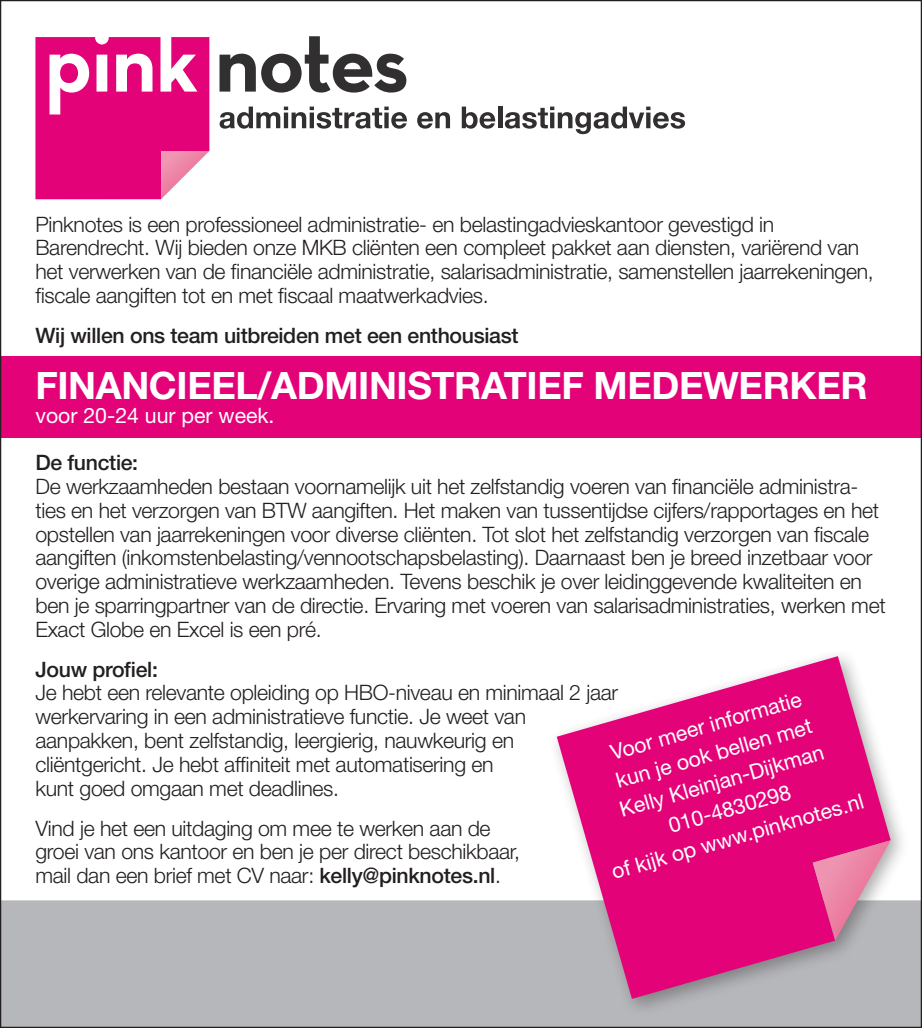
<style>
.page{position:relative;width:922px;height:1028px;background:#fff}
.page>*{position:absolute;margin:0;border:0;box-sizing:border-box;transform-origin:0 0}
.t1{font:700 37.75px "Helvetica Neue";letter-spacing:-.01em;color:#fff}
.t2{font:300 21.25px/23.8px "Helvetica Neue";letter-spacing:-.015em;color:#231f20}
.t3{font:21.25px "Helvetica Neue";color:#fff}
.t4{font:500 21.25px "Helvetica Neue";letter-spacing:-.015em;color:#231f20}
.s1{font-weight:500}
</style>
<div class="page">
<div style="left:0;top:356px;width:921px;height:81px;background:#e40278"></div>
<div style="left:2px;top:900px;width:917px;height:126px;background:#b6b7bb"></div>
<div style="left:548px;top:647px;width:362px;height:371px;background:#231f20;opacity:.37"></div>
<svg style="left:556px;top:656px;width:334px;height:342px;fill:#e40278"></svg>
<img style="left:812px;top:840px;width:78px;height:100px">
<svg style="left:35px;top:37px;width:174px;height:162px;background:#e82b8e"></svg>
<svg style="left:219px;top:36px;width:187px;height:57px"></svg>
<img style="left:161px;top:151px;width:48px;height:48px">
<svg style="left:219px;top:107px;width:188px;height:22px"></svg>
<svg style="left:417px;top:112px;width:33px;height:17px"></svg>
<svg style="left:461px;top:107px;width:34px;height:22px"></svg>
<div style="left:497px;top:107px;width:5px;height:21px;background:#312f30"></div>
<svg style="left:504px;top:107px;width:181px;height:27px"></svg>
<p class="t2" style="left:35px;top:212px;width:740px">Pinknotes is een professioneel administratie- en belastingadvieskantoor gevestigd in</p>
<p class="t2" style="left:35px;top:235px;width:839px">Barendrecht. Wij bieden onze MKB cliënten een compleet pakket aan diensten, variërend van het verwerken van de financiële administratie, salarisadministratie, samenstellen jaarrekeningen, fiscale aangiften tot en met fiscaal maatwerkadvies.</p>
<p class="t4" style="left:35px;top:322px;width:484px">Wij willen ons team uitbreiden met een enthousiast</p>
<p class="t1" style="left:35px;top:362px;width:833px">FINANCIEEL/ADMINISTRATIEF MEDEWERKER</p>
<p class="t3" style="left:35px;top:402px;width:240px">voor 20-24 uur per week.</p>
<p class="t4" style="left:35px;top:450px;width:104px">De functie:</p>
<p class="t2" style="left:35px;top:474px;width:851px">De werkzaamheden bestaan voornamelijk uit het zelfstandig voeren van financiële administra&shy;ties en het verzorgen van BTW aangiften. Het maken van tussentijdse cijfers/rapportages en het opstellen van jaarrekeningen voor diverse cliënten. Tot slot het zelfstandig verzorgen van fiscale aangiften (inkomstenbelasting/vennootschapsbelasting). Daarnaast ben je breed inzetbaar voor overige administratieve werkzaamheden. Tevens beschik je over leidinggevende kwaliteiten en ben je sparringpartner van de directie. Ervaring met voeren van salarisadministraties, werken met Exact Globe en Excel is een pré.</p>
<p class="t4" style="left:35px;top:656px;width:124px">Jouw profiel:</p>
<p class="t2" style="left:35px;top:680px;width:584px">Je hebt een relevante opleiding op HBO-niveau en minimaal 2 jaar</p>
<p class="t2" style="left:35px;top:704px;width:492px">werkervaring in een administratieve functie. Je weet van</p>
<p class="t2" style="left:35px;top:728px;width:480px">aanpakken, bent zelfstandig, leergierig, nauwkeurig en</p>
<p class="t2" style="left:35px;top:752px;width:459px">cliëntgericht. Je hebt affiniteit met automatisering en</p>
<p class="t2" style="left:35px;top:775px;width:305px">kunt goed omgaan met deadlines.</p>
<p class="t2" style="left:35px;top:815px;width:486px">Vind je het een uitdaging om mee te werken aan de groei van ons kantoor en ben je per direct beschikbaar, mail dan een brief met CV naar: <span class="s1">kelly@pinknotes.nl</span>.</p>
<p class="t3" style="left:607px;top:740px;width:199px;rotate:-16deg">Voor meer informatie</p>
<p class="t3" style="left:612px;top:769px;width:204px;rotate:-16deg">kun je ook bellen met</p>
<p class="t3" style="left:616px;top:798px;width:213px;rotate:-16deg">Kelly Kleinjan-Dijkman</p>
<p class="t3" style="left:665px;top:813px;width:128px;rotate:-16deg">010-4830298</p>
<p class="t3" style="left:608px;top:860px;width:262px;rotate:-16deg">of kijk op www.pinknotes.nl</p>
</div>
